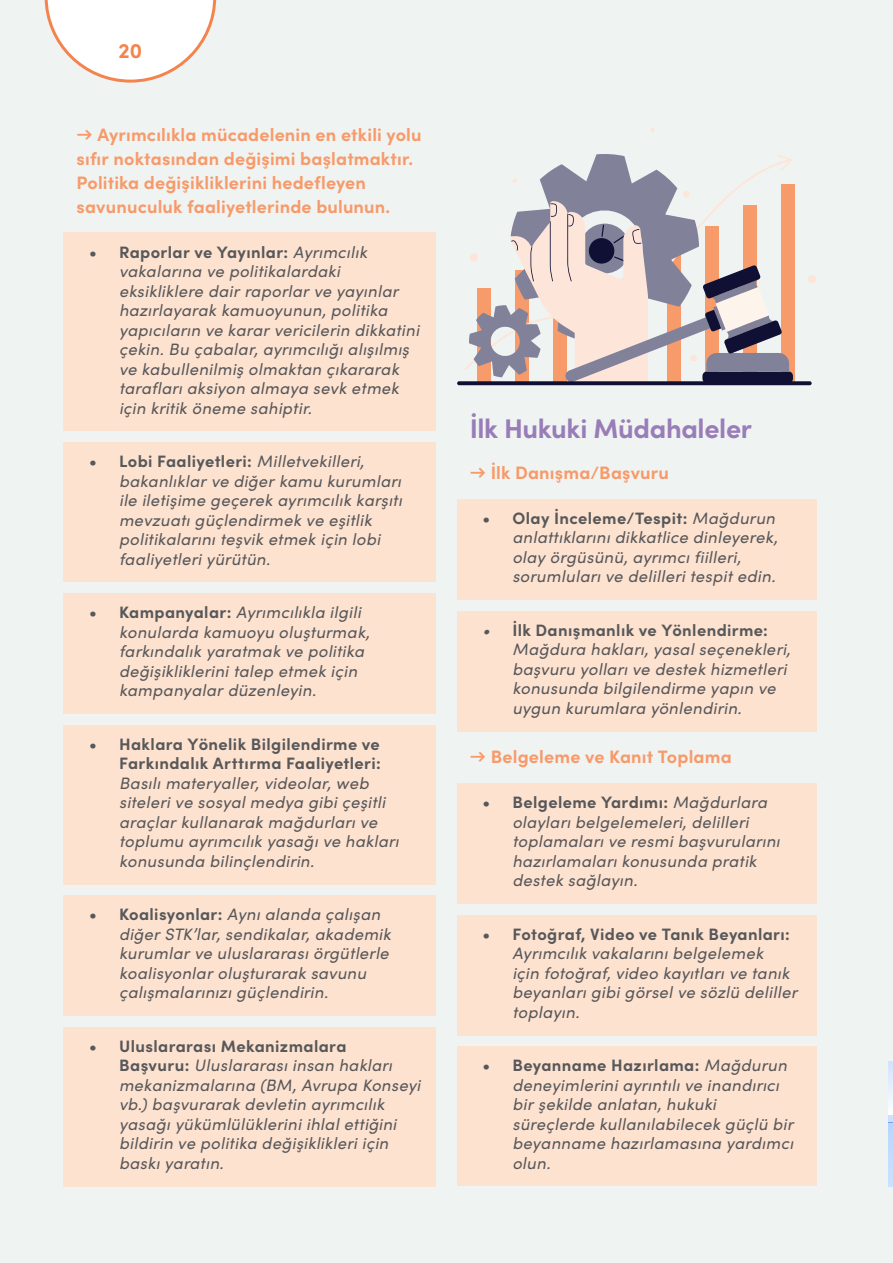
<style>
.page{position:relative;width:893px;height:1263px;background:#eff4f3}
.page>*{position:absolute;margin:0;border:0;box-sizing:border-box;transform-origin:0 0}
.t1{font:700 27px "Sofia Pro";letter-spacing:-.015em;color:#997db8}
.t2{font:700 21px "Sofia Pro";color:#f5834c}
.t3{font:700 18px/24px "Sofia Pro";letter-spacing:.01em;color:#f89a6a}
.t4{font:italic 16.5px/19.5px "Sofia Pro";letter-spacing:.02em;color:#57585a}
.t5{font:700 16.5px/19.5px "Sofia Pro";letter-spacing:.025em;color:#57585a;text-align:right}
.s1{font-weight:700;font-style:normal}
</style>
<div class="page">
<svg style="left:45px;top:0;width:171px;height:83px"></svg>
<div style="left:64px;top:233px;width:372px;height:198px;background:#fee2d0"></div>
<div style="left:64px;top:442px;width:372px;height:140px;background:#fee2d0"></div>
<div style="left:64px;top:593px;width:372px;height:120px;background:#fee2d0"></div>
<div style="left:64px;top:725px;width:372px;height:159px;background:#fee2d0"></div>
<div style="left:64px;top:895px;width:372px;height:120px;background:#fee2d0"></div>
<div style="left:64px;top:1027px;width:372px;height:159px;background:#fee2d0"></div>
<div style="left:457px;top:499px;width:359px;height:100px;background:#fee2d0"></div>
<div style="left:457px;top:611px;width:359px;height:120px;background:#fee2d0"></div>
<div style="left:457px;top:783px;width:359px;height:120px;background:#fee2d0"></div>
<div style="left:457px;top:915px;width:359px;height:120px;background:#fee2d0"></div>
<div style="left:457px;top:1046px;width:359px;height:140px;background:#fee2d0"></div>
<div style="left:781px;top:184px;width:14px;height:199px;background:#f89b6b"></div>
<hr style="left:457px;top:381px;width:355px;height:4px;background:#101034;border-radius:2px">
<div style="left:808px;top:275px;width:8px;height:8px;background:#fde6d9;border-radius:50%"></div>
<svg style="left:650px;top:128px;width:5px;height:4px"></svg>
<svg style="left:469px;top:154px;width:324px;height:228px"></svg>
<div style="left:690px;top:355px;width:7px;height:6px;background:#fde6d9;border-radius:50%"></div>
<hr style="left:889px;top:1111px;width:4px;height:75px;background:#c1dcff">
<svg style="left:889px;top:1061px;width:4px;height:54px"></svg>
<svg style="left:889px;top:1115px;width:4px;height:8px"></svg>
<p class="t2" style="left:119px;top:34px;width:25px">20</p>
<p class="t3" style="left:77px;top:121px;width:347px">→ Ayrımcılıkla mücadelenin en etkili yolu sıfır noktasından değişimi başlatmaktır.<br>Politika değişikliklerini hedefleyen savunuculuk faaliyetlerinde bulunun.</p>
<p class="t4" style="left:119px;top:241px;width:302px;text-indent:-30px"><span class="s1">• Raporlar ve Yayınlar:</span> Ayrımcılık vakalarına ve politikalardaki eksikliklere dair raporlar ve yayınlar hazırlayarak kamuoyunun, politika yapıcıların ve karar vericilerin dikkatini çekin. Bu çabalar, ayrımcılığı alışılmış ve kabullenilmiş olmaktan çıkararak tarafları aksiyon almaya sevk etmek için kritik öneme sahiptir.</p>
<p class="t4" style="left:119px;top:451px;width:284px;text-indent:-30px"><span class="s1">• Lobi Faaliyetleri:</span> Milletvekilleri, bakanlıklar ve diğer kamu kurumları ile iletişime geçerek ayrımcılık karşıtı mevzuatı güçlendirmek ve eşitlik politikalarını teşvik etmek için lobi faaliyetleri yürütün.</p>
<p class="t4" style="left:119px;top:602px;width:252px;text-indent:-30px"><span class="s1">• Kampanyalar:</span> Ayrımcılıkla ilgili konularda kamuoyu oluşturmak, farkındalık yaratmak ve politika değişikliklerini talep etmek için kampanyalar düzenleyin.</p>
<p class="t5" style="left:89px;top:733px;width:293px">• Haklara Yönelik Bilgilendirme ve<br>Farkındalık Arttırma Faaliyetleri:</p>
<p class="t4" style="left:119px;top:772px;width:281px">Basılı materyaller, videolar, web siteleri ve sosyal medya gibi çeşitli araçlar kullanarak mağdurları ve toplumu ayrımcılık yasağı ve hakları konusunda bilinçlendirin.</p>
<p class="t4" style="left:119px;top:904px;width:273px;text-indent:-30px"><span class="s1">• Koalisyonlar:</span> Aynı alanda çalışan diğer STK’lar, sendikalar, akademik kurumlar ve uluslararası örgütlerle koalisyonlar oluşturarak savunu çalışmalarınızı güçlendirin.</p>
<p class="t4" style="left:119px;top:1035px;width:303px;text-indent:-30px"><span class="s1">• Uluslararası Mekanizmalara Başvuru:</span> Uluslararası insan hakları mekanizmalarına (BM, Avrupa Konseyi vb.) başvurarak devletin ayrımcılık yasağı yükümlülüklerini ihlal ettiğini bildirin ve politika değişiklikleri için baskı yaratın.</p>
<h1 class="t1" style="left:470px;top:407px;width:284px">İlk Hukuki Müdahaleler</h1>
<p class="t3" style="left:470px;top:459px;width:201px">→ İlk Danışma/Başvuru</p>
<p class="t4" style="left:512px;top:507px;width:267px;text-indent:-30px"><span class="s1">• Olay İnceleme/Tespit:</span> Mağdurun anlattıklarını dikkatlice dinleyerek, olay örgüsünü, ayrımcı fiilleri, sorumluları ve delilleri tespit edin.</p>
<p class="t4" style="left:512px;top:619px;width:280px;text-indent:-30px">• <span class="s1">İlk Danışmanlık ve Yönlendirme:<br></span>Mağdura hakları, yasal seçenekleri, başvuru yolları ve destek hizmetleri konusunda bilgilendirme yapın ve uygun kurumlara yönlendirin.</p>
<p class="t3" style="left:470px;top:743px;width:263px">→ Belgeleme ve Kanıt Toplama</p>
<p class="t4" style="left:512px;top:792px;width:269px;text-indent:-30px"><span class="s1">• Belgeleme Yardımı:</span> Mağdurlara olayları belgelemeleri, delilleri toplamaları ve resmi başvurularını hazırlamaları konusunda pratik destek sağlayın.</p>
<p class="t5" style="left:483px;top:923px;width:309px">• Fotoğraf, Video ve Tanık Beyanları:</p>
<p class="t4" style="left:512px;top:943px;width:287px">Ayrımcılık vakalarını belgelemek<br>için fotoğraf, video kayıtları ve tanık beyanları gibi görsel ve sözlü deliller toplayın.</p>
<p class="t4" style="left:512px;top:1055px;width:283px;text-indent:-30px"><span class="s1">• Beyanname Hazırlama:</span> Mağdurun deneyimlerini ayrıntılı ve inandırıcı bir şekilde anlatan, hukuki süreçlerde kullanılabilecek güçlü bir beyanname hazırlamasına yardımcı olun.</p>
</div>
